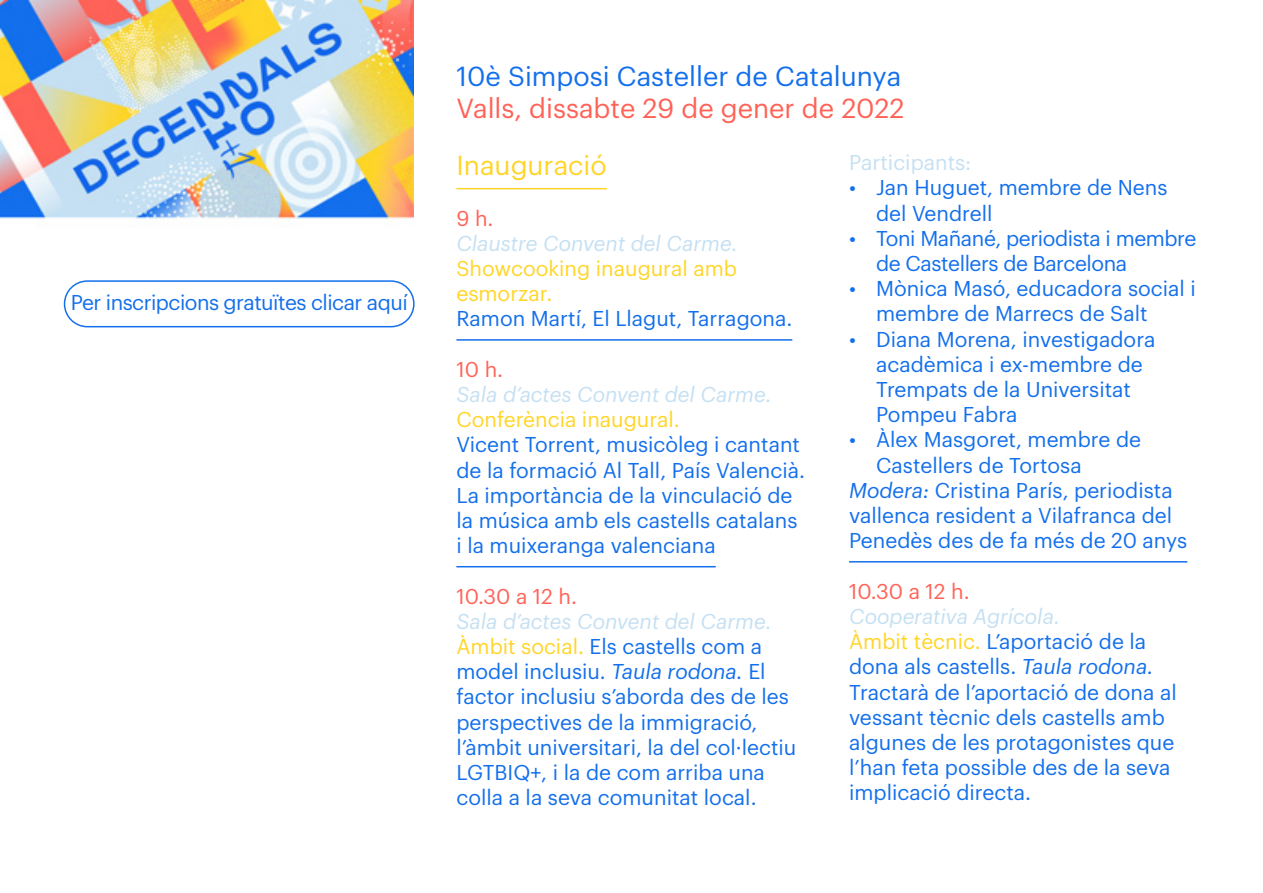
<style>
.page{position:relative;width:1263px;height:893px;background:#fff}
.page>*{position:absolute;margin:0;border:0;box-sizing:border-box;transform-origin:0 0}
.t1{font:27px "Graphik";color:#136fec}
.t2{font:27px "Graphik";color:#ff6257}
.t3{font:27px "Graphik";color:#ffd527}
.t4{font:21px/25.2px "Graphik";color:#136fec}
.t5{font:21px/25.2px "Graphik";color:#ffd527}
.t6{font:21px/25.2px "Graphik";letter-spacing:-.02em;color:#136fec}
.t7{font:italic 21px "Graphik";color:#c5e0f3}
.t8{font:21px "Graphik";letter-spacing:-.025em;color:#136fec}
.t9{font:21px "Graphik";color:#ff6257}
.t10{font:21px "Graphik";color:#c5e0f3}
.s1{font-style:italic;color:#c5e0f3}
.s2{color:#ffd527}
.s3{font-style:italic}
</style>
<div class="page">
<img style="left:0;top:0;width:414px;height:219px">
<hr style="left:456px;top:188px;width:151px;height:1px;background:#ffd527">
<hr style="left:456px;top:339px;width:336px;height:2px;background:#136fec">
<hr style="left:456px;top:566px;width:260px;height:1px;background:#136fec">
<hr style="left:849px;top:561px;width:338px;height:2px;background:#136fec">
<div style="left:64px;top:280px;width:351px;height:47px;border:2px solid #136fec;border-radius:23px"></div>
<p class="t8" style="left:71px;top:287px;width:338px">Per inscripcions gratuïtes clicar aquí</p>
<p class="t1" style="left:456px;top:56px;width:446px">10è Simposi Casteller de Catalunya</p>
<p class="t2" style="left:456px;top:88px;width:450px">Valls, dissabte 29 de gener de 2022</p>
<p class="t3" style="left:456px;top:145px;width:152px">Inauguració</p>
<p class="t9" style="left:456px;top:202px;width:39px">9 h.</p>
<p class="t7" style="left:456px;top:227px;width:283px">Claustre Convent del Carme.</p>
<p class="t5" style="left:456px;top:254px;width:282px">Showcooking inaugural amb esmorzar.</p>
<p class="t4" style="left:456px;top:304px;width:337px">Ramon Martí, El Llagut, Tarragona.</p>
<p class="t9" style="left:456px;top:353px;width:48px">10 h.</p>
<p class="t7" style="left:456px;top:379px;width:317px">Sala d’actes Convent del Carme.</p>
<p class="t5" style="left:456px;top:405px;width:225px">Conferència inaugural.</p>
<p class="t4" style="left:456px;top:430px;width:350px">Vicent Torrent, musicòleg i cantant de la formació Al Tall, País Valencià.<br>La importància de la vinculació de la música amb els castells catalans i la muixeranga valenciana</p>
<p class="t9" style="left:456px;top:580px;width:122px">10.30 a 12 h.</p>
<p class="t4" style="left:456px;top:607px;width:341px"><span class="s1">Sala d’actes Convent del Carme.<br></span><span class="s2">Àmbit social.</span> Els castells com a model inclusiu. <span class="s3">Taula rodona.</span> El factor inclusiu s’aborda des de les perspectives de la immigració, l’àmbit universitari, la del col·lectiu LGTBIQ+, i la de com arriba una colla a la seva comunitat local.</p>
<p class="t10" style="left:849px;top:147px;width:124px">Participants:</p>
<p class="t4" style="left:876px;top:173px;width:293px;text-indent:-27px">• Jan Huguet, membre de Nens del Vendrell</p>
<p class="t6" style="left:876px;top:224px;width:322px;text-indent:-27px">• Toni Mañané, periodista i membre de Castellers de Barcelona</p>
<p class="t4" style="left:876px;top:274px;width:321px;text-indent:-27px">• Mònica Masó, educadora social i membre de Marrecs de Salt</p>
<p class="t4" style="left:876px;top:325px;width:281px;text-indent:-27px">• Diana Morena, investigadora acadèmica i ex-membre de<br>Trempats de la Universitat<br>Pompeu Fabra</p>
<p class="t4" style="left:849px;top:425px;width:293px">• Àlex Masgoret, membre de</p>
<p class="t4" style="left:876px;top:451px;width:207px">Castellers de Tortosa</p>
<p class="t4" style="left:849px;top:476px;width:325px"><span class="s3">Modera:</span> Cristina París, periodista</p>
<p class="t4" style="left:849px;top:501px;width:325px">vallenca resident a Vilafranca del</p>
<p class="t4" style="left:849px;top:526px;width:340px">Penedès des de fa més de 20 anys</p>
<p class="t9" style="left:849px;top:575px;width:122px">10.30 a 12 h.</p>
<p class="t4" style="left:849px;top:602px;width:329px"><span class="s1">Cooperativa Agrícola.<br></span><span class="s2">Àmbit tècnic.</span> L’aportació de la dona als castells. <span class="s3">Taula rodona.<br></span>Tractarà de l’aportació de dona al vessant tècnic dels castells amb algunes de les protagonistes que l’han feta possible des de la seva implicació directa.</p>
</div>
